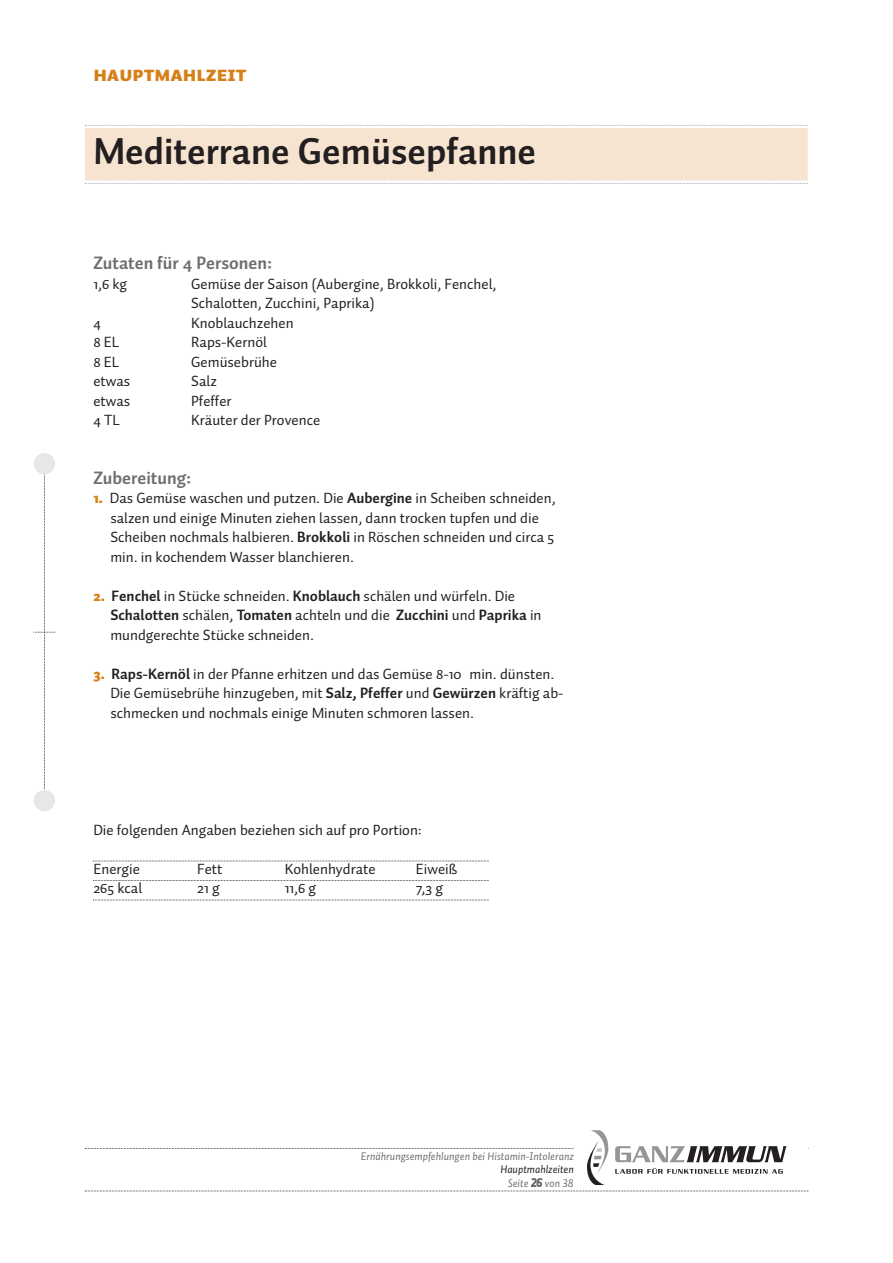
<style>
.page{position:relative;width:893px;height:1263px;background:#fff}
.page>*{position:absolute;margin:0;border:0;box-sizing:border-box;transform-origin:0 0}
.t1{font:700 37.5px "Auto 1";color:#231f20}
.t2{font:21px "Auto 1 Black Sm Cp";color:#d68018}
.t3{font:700 18px "Auto 1";color:#6c6e70}
.t4{font:15px/19.5px "Auto 1";color:#231f20}
.t5{font:11.25px "Auto 1 Italic LF";color:#6c6e70}
.t6{font:11.25px "Auto 1 Italic LF";color:#231f20}
.s1{font-weight:900;color:#d68018}
.s2{font-weight:700}
</style>
<div class="page">
<svg style="left:85px;top:1130px;width:724px;height:61px"></svg>
<div style="left:34px;top:790px;width:21px;height:21px;background:#e6e7e8;border-radius:50%"></div>
<div style="left:34px;top:453px;width:21px;height:21px;background:#e6e7e8;border-radius:50%"></div>
<svg style="left:33px;top:467px;width:23px;height:324px"></svg>
<svg style="left:85px;top:125px;width:723px;height:1px"></svg>
<div style="left:85px;top:128px;width:723px;height:53px;background:#f7e4d0"></div>
<svg style="left:85px;top:183px;width:723px;height:1px"></svg>
<svg style="left:93px;top:861px;width:396px;height:1px"></svg>
<svg style="left:93px;top:880px;width:396px;height:1px"></svg>
<svg style="left:93px;top:900px;width:396px;height:1px"></svg>
<h2 class="t2" style="left:93px;top:61px;width:155px">Hauptmahlzeit</h2>
<h1 class="t1" style="left:93px;top:137px;width:444px">Mediterrane Gemüsepfanne</h1>
<p class="t3" style="left:93px;top:256px;width:180px">Zutaten für 4 Personen:</p>
<p class="t4" style="left:93px;top:275px;width:35px">1,6 kg</p>
<p class="t4" style="left:191px;top:275px;width:307px">Gemüse der Saison (Aubergine, Brokkoli, Fenchel,<br>Schalotten, Zucchini, Paprika)</p>
<p class="t4" style="left:93px;top:314px;width:9px">4</p>
<p class="t4" style="left:191px;top:314px;width:104px">Knoblauchzehen</p>
<p class="t4" style="left:93px;top:334px;width:28px">8 EL</p>
<p class="t4" style="left:191px;top:334px;width:77px">Raps-Kernöl</p>
<p class="t4" style="left:93px;top:353px;width:28px">8 EL</p>
<p class="t4" style="left:191px;top:353px;width:87px">Gemüsebrühe</p>
<p class="t4" style="left:93px;top:373px;width:38px">etwas</p>
<p class="t4" style="left:191px;top:373px;width:27px">Salz</p>
<p class="t4" style="left:93px;top:392px;width:38px">etwas</p>
<p class="t4" style="left:191px;top:392px;width:42px">Pfeffer</p>
<p class="t4" style="left:93px;top:412px;width:28px">4 TL</p>
<p class="t4" style="left:191px;top:412px;width:131px">Kräuter der Provence</p>
<p class="t3" style="left:93px;top:471px;width:100px">Zubereitung:</p>
<p class="t4" style="left:110px;top:490px;width:447px;text-indent:-17px"><span class="s1">1.</span> Das Gemüse waschen und putzen. Die <span class="s2">Aubergine</span> in Scheiben schneiden, salzen und einige Minuten ziehen lassen, dann trocken tupfen und die Scheiben nochmals halbieren. <span class="s2">Brokkoli</span> in Röschen schneiden und circa 5 min. in kochendem Wasser blanchieren.</p>
<p class="t4" style="left:110px;top:587px;width:433px;text-indent:-17px"><span class="s1">2.</span> <span class="s2">Fenchel</span> in Stücke schneiden. <span class="s2">Knoblauch</span> schälen und würfeln. Die<br><span class="s2">Schalotten</span> schälen, <span class="s2">Tomaten</span> achteln und die <span class="s2">Zucchini</span> und <span class="s2">Paprika</span> in mundgerechte Stücke schneiden.</p>
<p class="t4" style="left:110px;top:665px;width:455px;text-indent:-17px"><span class="s1">3.</span> <span class="s2">Raps-Kernöl</span> in der Pfanne erhitzen und das Gemüse 8-10 min. dünsten.<br>Die Gemüsebrühe hinzugeben, mit <span class="s2">Salz, Pfeffer</span> und <span class="s2">Gewürzen</span> kräftig ab&shy;schmecken und nochmals einige Minuten schmoren lassen.</p>
<p class="t4" style="left:93px;top:821px;width:330px">Die folgenden Angaben beziehen sich auf pro Portion:</p>
<p class="t4" style="left:93px;top:860px;width:48px">Energie</p>
<p class="t4" style="left:197px;top:860px;width:27px">Fett</p>
<p class="t4" style="left:285px;top:860px;width:92px">Kohlenhydrate</p>
<p class="t4" style="left:416px;top:860px;width:43px">Eiweiß</p>
<p class="t4" style="left:93px;top:880px;width:50px">265 kcal</p>
<p class="t4" style="left:197px;top:880px;width:24px">21 g</p>
<p class="t4" style="left:285px;top:880px;width:33px">11,6 g</p>
<p class="t4" style="left:416px;top:880px;width:29px">7,3 g</p>
<p class="t5" style="left:361px;top:1152px;width:214px">Ernährungsempfehlungen bei Histamin-Intoleranz</p>
<p class="t6" style="left:500px;top:1165px;width:75px">Hauptmahlzeiten</p>
<p class="t5" style="left:508px;top:1179px;width:68px">Seite 26 von 38</p>
</div>
